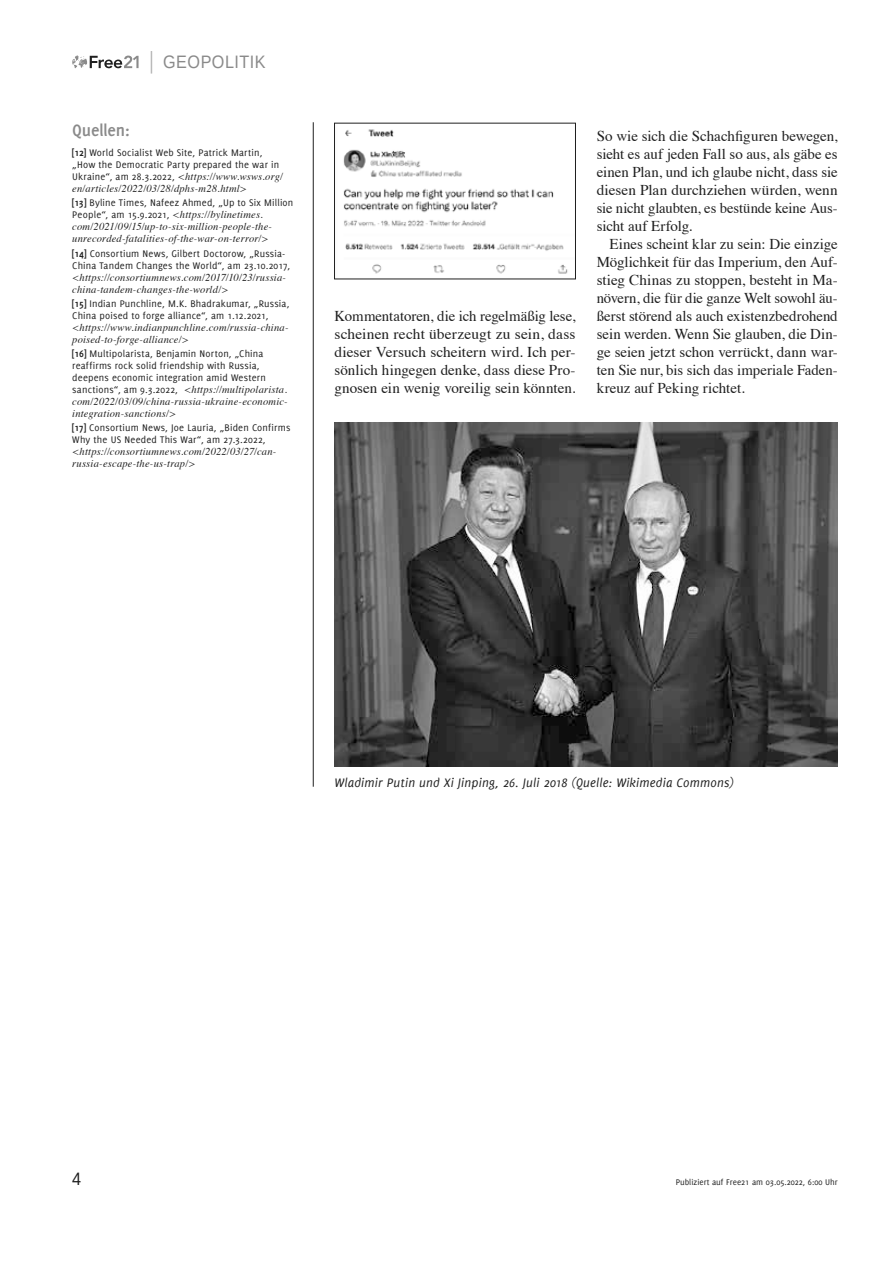
<style>
.page{position:relative;width:893px;height:1263px;background:#fff}
.page>*{position:absolute;margin:0;border:0;box-sizing:border-box;transform-origin:0 0}
.t1{font:18px "Liberation Sans";letter-spacing:.03em;color:#8a8a8a;scale:.9 1}
.t2{font:700 18px "Delicious";letter-spacing:-.01em;color:#8a8a8a}
.t3{font:18px "Liberation Sans";color:#1f1f1f;scale:.9 1}
.t4{font:15px/18px "Times";letter-spacing:-.005em;color:#1f1f1f;text-align:justify}
.t5{font:italic 13.5px "Delicious";letter-spacing:.015em;color:#1f1f1f}
.t6{font:italic 10.5px/12px "Times";letter-spacing:.02em;color:#1f1f1f}
.t7{font:10.5px/12px "Delicious";letter-spacing:.015em;color:#1f1f1f}
.t8{font:9px "Delicious";color:#1f1f1f}
.s1{font-weight:700}
.s2{font-family:"Delicious";font-style:normal}
</style>
<div class="page">
<svg style="left:72px;top:55px;width:67px;height:13px"></svg>
<svg style="left:151px;top:51px;width:1px;height:23px"></svg>
<img style="left:334px;top:423px;width:504px;height:343px">
<img style="left:343px;top:129px;width:225px;height:145px">
<div style="left:334px;top:123px;width:242px;height:156px;border:1px solid #1f1f1f"></div>
<hr style="left:313px;top:122px;width:1px;height:665px;background:#1f1f1f">
<p class="t1" style="left:163px;top:51px;width:115px">GEOPOLITIK</p>
<p class="t2" style="left:72px;top:120px;width:59px">Quellen:</p>
<p class="t7" style="left:72px;top:147px;width:208px"><span class="s1">[12]</span> World Socialist Web Site, Patrick Martin, „How the Democratic Party prepared the war in</p>
<p class="t6" style="left:72px;top:170px;width:212px"><span class="s2">Ukraine“, am 28.3.2022,</span> &lt;https://www.wsws.org/ en/articles/2022/03/28/dphs-m28.html&gt;</p>
<p class="t7" style="left:72px;top:197px;width:223px"><span class="s1">[13]</span> Byline Times, Nafeez Ahmed, „Up to Six Million</p>
<p class="t6" style="left:72px;top:208px;width:201px"><span class="s2">People“, am 15.9.2021,</span> &lt;https://bylinetimes. com/2021/09/15/up-to-six-million-people-the&shy;unrecorded-fatalities-of-the-war-on-terror/&gt;</p>
<p class="t7" style="left:72px;top:247px;width:219px"><span class="s1">[14]</span> Consortium News, Gilbert Doctorow, „Russia-<br>China Tandem Changes the World“, am 23.10.2017,</p>
<p class="t6" style="left:72px;top:270px;width:215px">&lt;https://consortiumnews.com/2017/10/23/russia&shy;china-tandem-changes-the-world/&gt;</p>
<p class="t7" style="left:72px;top:297px;width:219px"><span class="s1">[15]</span> Indian Punchline, M.K. Bhadrakumar, „Russia,<br>China poised to forge alliance“, am 1.12.2021,</p>
<p class="t6" style="left:72px;top:321px;width:218px">&lt;https://www.indianpunchline.com/russia-china&shy;poised-to-forge-alliance/&gt;</p>
<p class="t7" style="left:72px;top:347px;width:195px"><span class="s1">[16]</span> Multipolarista, Benjamin Norton, „China reaffirms rock solid friendship with Russia, deepens economic integration amid Western</p>
<p class="t6" style="left:72px;top:383px;width:217px;text-align:justify"><span class="s2">sanctions“, am 9.3.2022,</span> &lt;https://multipolarista. com/2022/03/09/china-russia-ukraine-economic&shy;integration-sanctions/&gt;</p>
<p class="t7" style="left:72px;top:421px;width:220px"><span class="s1">[17]</span> Consortium News, Joe Lauria, „Biden Confirms<br>Why the US Needed This War“, am 27.3.2022,</p>
<p class="t6" style="left:72px;top:445px;width:206px">&lt;https://consortiumnews.com/2022/03/27/can&shy;russia-escape-the-us-trap/&gt;</p>
<p class="t4" style="left:334px;top:306px;width:242px">Kommentatoren, die ich regelmäßig lese, scheinen recht überzeugt zu sein, dass dieser Versuch scheitern wird. Ich per&shy;sönlich hingegen denke, dass diese Pro&shy;gnosen ein wenig voreilig sein könnten.</p>
<p class="t4" style="left:597px;top:126px;width:242px">So wie sich die Schachfiguren bewegen, sieht es auf jeden Fall so aus, als gäbe es einen Plan, und ich glaube nicht, dass sie diesen Plan durchziehen würden, wenn sie nicht glaubten, es bestünde keine Aus&shy;sicht auf Erfolg.</p>
<p class="t4" style="left:597px;top:234px;width:242px;text-indent:13px">Eines scheint klar zu sein: Die einzige Möglichkeit für das Imperium, den Auf&shy;stieg Chinas zu stoppen, besteht in Ma&shy;növern, die für die ganze Welt sowohl äu&shy;ßerst störend als auch existenzbedrohend sein werden. Wenn Sie glauben, die Din&shy;ge seien jetzt schon verrückt, dann war&shy;ten Sie nur, bis sich das imperiale Faden&shy;kreuz auf Peking richtet.</p>
<p class="t5" style="left:334px;top:775px;width:401px">Wladimir Putin und Xi Jinping, 26. Juli 2018 (Quelle: Wikimedia Commons)</p>
<p class="t3" style="left:72px;top:1168px;width:12px">4</p>
<p class="t8" style="left:676px;top:1177px;width:163px">Publiziert auf Free21 am 03.05.2022, 6:00 Uhr</p>
</div>
